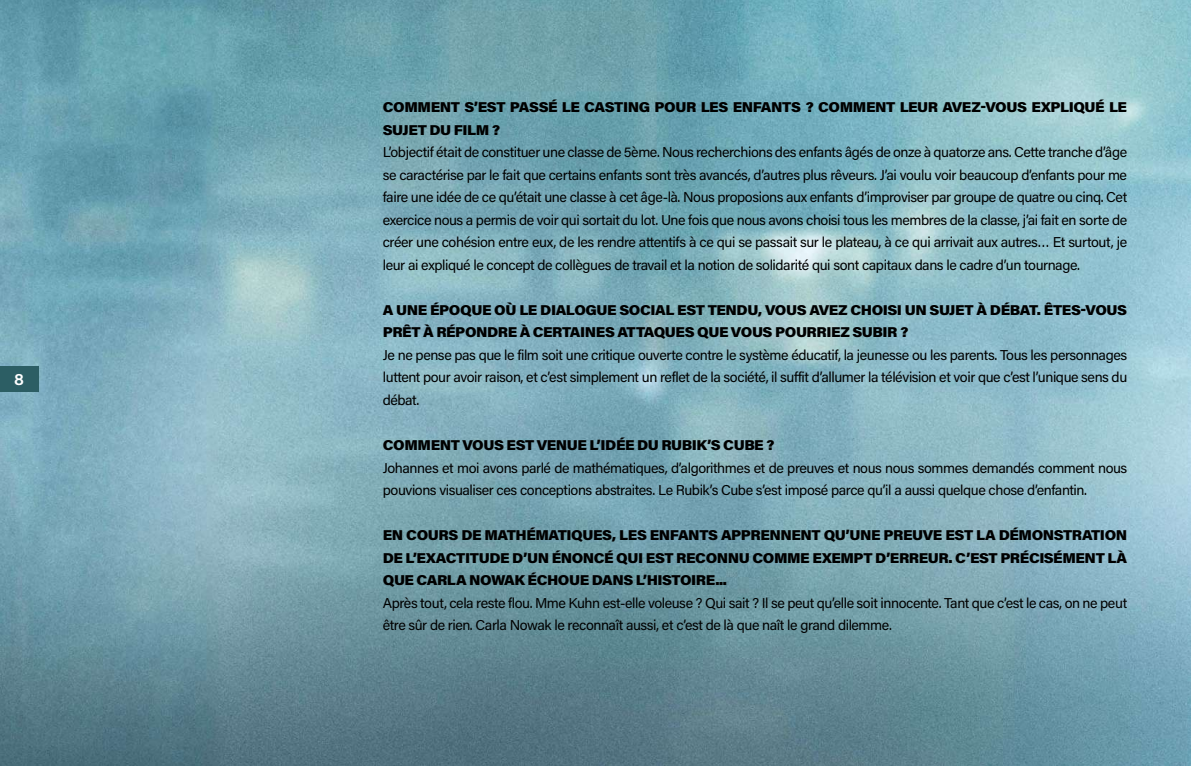
<style>
.page{position:relative;width:1191px;height:766px;background:#fff}
.page>*{position:absolute;margin:0;border:0;box-sizing:border-box;transform-origin:0 0}
.t1{font:600 16.5px "Acumin Pro";color:#fff;scale:1.05 1}
.t2{font:14.25px/22.5px "Acumin Pro";letter-spacing:-.03em;color:#000;text-align:justify}
.t3{font:900 14.25px/22.5px "Acumin Pro";letter-spacing:-.03em;color:#000;scale:1.05 1}
</style>
<div class="page">
<img style="left:0;top:0;width:1191px;height:765px">
<div style="left:0;top:366px;width:38px;height:25px;background:#2c5e64"></div>
<p class="t1" style="left:14px;top:367px;width:11px">8</p>
<p class="t3" style="left:383px;top:95px;width:710px">COMMENT S’EST PASSÉ LE CASTING POUR LES ENFANTS ? COMMENT LEUR AVEZ-VOUS EXPLIQUÉ LE<br>SUJET DU FILM ?</p>
<p class="t2" style="left:383px;top:140px;width:746px">L’objectif était de constituer une classe de 5ème. Nous recherchions des enfants âgés de onze à quatorze ans. Cette tranche d’âge se caractérise par le fait que certains enfants sont très avancés, d’autres plus rêveurs. J’ai voulu voir beaucoup d’enfants pour me faire une idée de ce qu’était une classe à cet âge-là. Nous proposions aux enfants d’improviser par groupe de quatre ou cinq. Cet exercice nous a permis de voir qui sortait du lot. Une fois que nous avons choisi tous les membres de la classe, j’ai fait en sorte de créer une cohésion entre eux, de les rendre attentifs à ce qui se passait sur le plateau, à ce qui arrivait aux autres… Et surtout, je leur ai expliqué le concept de collègues de travail et la notion de solidarité qui sont capitaux dans le cadre d’un tournage.</p>
<p class="t3" style="left:383px;top:298px;width:710px">A UNE ÉPOQUE OÙ LE DIALOGUE SOCIAL EST TENDU, VOUS AVEZ CHOISI UN SUJET À DÉBAT. ÊTES-VOUS<br>PRÊT À RÉPONDRE À CERTAINES ATTAQUES QUE VOUS POURRIEZ SUBIR ?</p>
<p class="t2" style="left:383px;top:343px;width:746px">Je ne pense pas que le film soit une critique ouverte contre le système éducatif, la jeunesse ou les parents. Tous les personnages luttent pour avoir raison, et c’est simplement un reflet de la société, il suffit d’allumer la télévision et voir que c’est l’unique sens du débat.</p>
<p class="t3" style="left:383px;top:433px;width:375px">COMMENT VOUS EST VENUE L’IDÉE DU RUBIK’S CUBE ?</p>
<p class="t2" style="left:383px;top:455px;width:746px">Johannes et moi avons parlé de mathématiques, d’algorithmes et de preuves et nous nous sommes demandés comment nous pouvions visualiser ces conceptions abstraites. Le Rubik’s Cube s’est imposé parce qu’il a aussi quelque chose d’enfantin.</p>
<p class="t3" style="left:383px;top:523px;width:710px;text-align:justify">EN COURS DE MATHÉMATIQUES, LES ENFANTS APPRENNENT QU’UNE PREUVE EST LA DÉMONSTRATION DE L’EXACTITUDE D’UN ÉNONCÉ QUI EST RECONNU COMME EXEMPT D’ERREUR. C’EST PRÉCISÉMENT LÀ QUE CARLA NOWAK ÉCHOUE DANS L’HISTOIRE...</p>
<p class="t2" style="left:383px;top:590px;width:746px">Après tout, cela reste flou. Mme Kuhn est-elle voleuse ? Qui sait ? Il se peut qu’elle soit innocente. Tant que c’est le cas, on ne peut être sûr de rien. Carla Nowak le reconnaît aussi, et c’est de là que naît le grand dilemme.</p>
</div>
